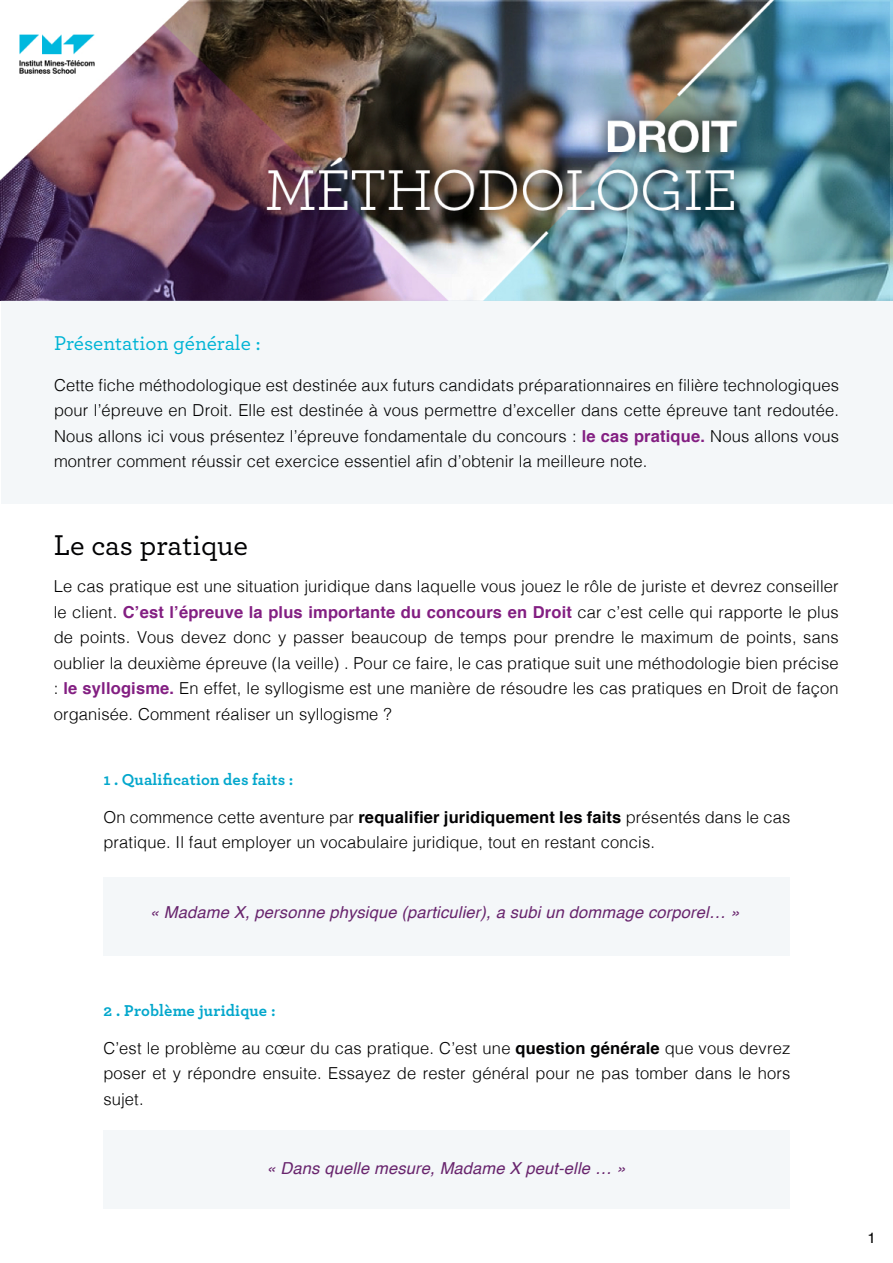
<style>
.page{position:relative;width:893px;height:1263px;background:#fff}
.page>*{position:absolute;margin:0;border:0;box-sizing:border-box;transform-origin:0 0}
.t1{font:500 30px "Archer";color:#020203}
.t2{font:500 21px "Archer";color:#00b4d5}
.t3{font:300 16.5px/25.5px "Helvetica";letter-spacing:.01em;color:#000;text-align:justify}
.t4{font:italic 16.5px "Helvetica";letter-spacing:.01em;color:#68246d}
.t5{font:700 16.5px "Archer";letter-spacing:.01em;color:#03a7cc}
.t6{font:15px "Helvetica";color:#000}
.s1{font-weight:700;color:#831f82}
.s2{font-weight:700;color:#020203}
</style>
<div class="page">
<img style="left:0;top:0;width:893px;height:300px">
<div style="left:1px;top:301px;width:891px;height:203px;background:#f4f7f9"></div>
<div style="left:103px;top:877px;width:687px;height:78px;background:#f4f7f9"></div>
<div style="left:103px;top:1131px;width:687px;height:78px;background:#f4f7f9"></div>
<p class="t2" style="left:54px;top:328px;width:208px">Présentation générale :</p>
<p class="t3" style="left:54px;top:371px;width:786px">Cette fiche méthodologique est destinée aux futurs candidats préparationnaires en filière technologiques pour l’épreuve en Droit. Elle est destinée à vous permettre d’exceller dans cette épreuve tant redoutée.<br>Nous allons ici vous présentez l’épreuve fondamentale du concours : <span class="s1">le cas pratique.</span> Nous allons vous montrer comment réussir cet exercice essentiel afin d’obtenir la meilleure note.</p>
<h1 class="t1" style="left:54px;top:524px;width:196px">Le cas pratique</h1>
<p class="t3" style="left:54px;top:572px;width:786px">Le cas pratique est une situation juridique dans laquelle vous jouez le rôle de juriste et devrez conseiller le client. <span class="s1">C’est l’épreuve la plus importante du concours en Droit</span> car c’est celle qui rapporte le plus de points. Vous devez donc y passer beaucoup de temps pour prendre le maximum de points, sans oublier la deuxième épreuve (la veille) . Pour ce faire, le cas pratique suit une méthodologie bien précise : <span class="s1">le syllogisme.</span> En effet, le syllogisme est une manière de résoudre les cas pratiques en Droit de façon organisée. Comment réaliser un syllogisme ?</p>
<p class="t5" style="left:103px;top:766px;width:192px">1 . Qualification des faits :</p>
<p class="t3" style="left:103px;top:803px;width:688px">On commence cette aventure par <span class="s2">requalifier juridiquement les faits</span> présentés dans le cas pratique. Il faut employer un vocabulaire juridique, tout en restant concis.</p>
<p class="t4" style="left:150px;top:900px;width:591px">« Madame X, personne physique (particulier), a subi un dommage corporel… »</p>
<p class="t5" style="left:103px;top:997px;width:174px">2 . Problème juridique :</p>
<p class="t3" style="left:103px;top:1034px;width:688px">C’est le problème au cœur du cas pratique. C’est une <span class="s2">question générale</span> que vous devrez poser et y répondre ensuite. Essayez de rester général pour ne pas tomber dans le hors sujet.</p>
<p class="t4" style="left:266px;top:1155px;width:361px">« Dans quelle mesure, Madame X peut-elle … »</p>
<p class="t6" style="left:867px;top:1226px;width:10px">1</p>
</div>
